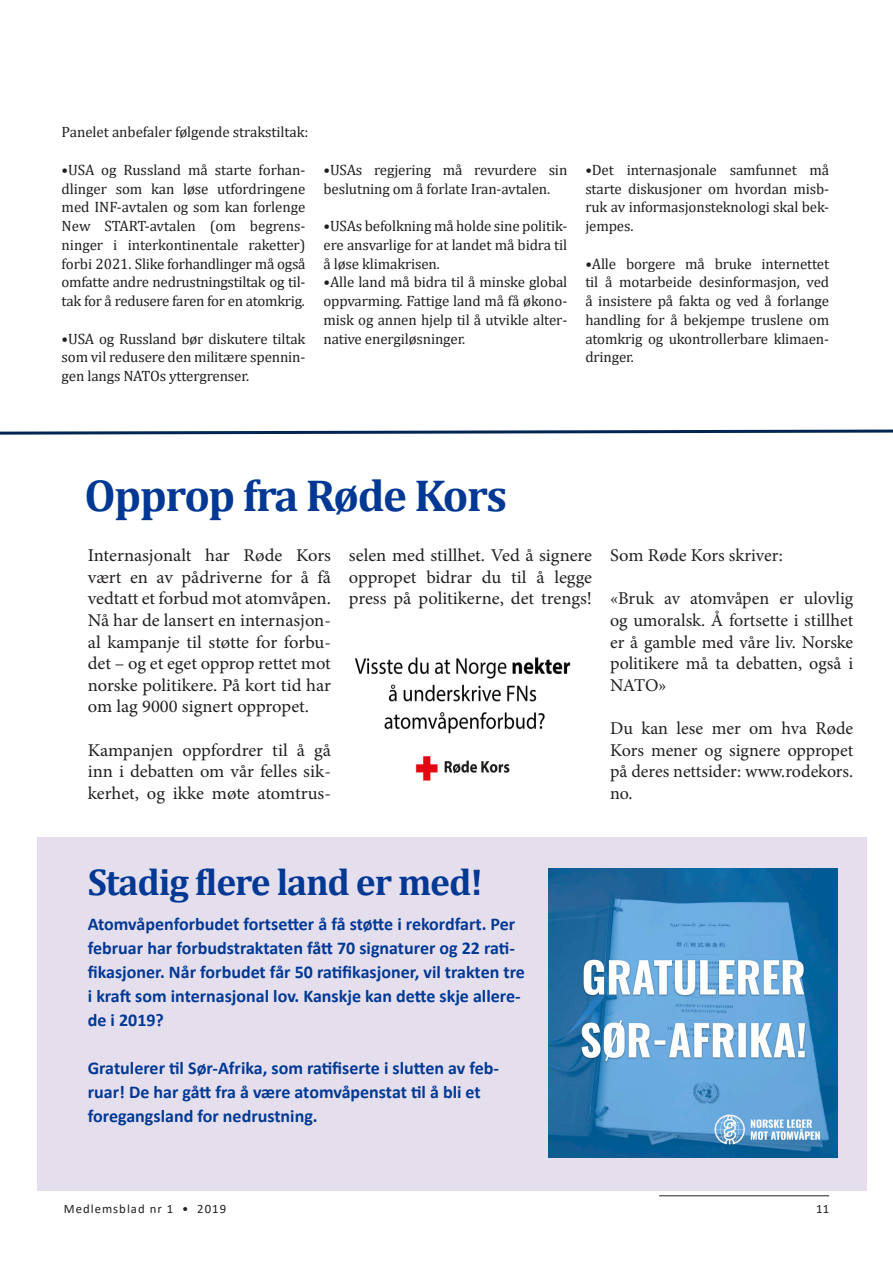
<style>
.page{position:relative;width:893px;height:1263px;background:#fff}
.page>*{position:absolute;margin:0;border:0;box-sizing:border-box;transform-origin:0 0}
.t1{font:700 45px "Cambria";letter-spacing:-.03em;color:#003894}
.t2{font:700 37.5px "Cambria";letter-spacing:-.03em;color:#003894}
.t3{font:18px/21.6px "Minion Pro";color:#231f20;text-align:justify}
.t4{font:700 18px/24px "Calibri";color:#003894}
.t5{font:15px/18.8px "Cambria";letter-spacing:-.01em;color:#231f20;text-align:justify}
.t6{font:12.75px "Calibri";letter-spacing:.08em;color:#231f20}
</style>
<div class="page">
<hr style="left:659px;top:1195px;width:170px;height:1px;background:#231f20">
<svg style="left:0;top:429px;width:893px;height:6px"></svg>
<div style="left:38px;top:838px;width:829px;height:353px;background:#e5dfed"></div>
<img style="left:354px;top:657px;width:217px;height:124px">
<img style="left:549px;top:868px;width:289px;height:289px">
<p class="t5" style="left:62px;top:123px;width:248px">Panelet anbefaler følgende strakstiltak:</p>
<p class="t5" style="left:62px;top:160px;width:245px">•USA og Russland må starte forhan&shy;dlinger som kan løse utfordringene med INF-avtalen og som kan forlenge New START-avtalen (om begrens&shy;ninger i interkontinentale raketter) forbi 2021. Slike forhandlinger må også omfatte andre nedrustningstiltak og til&shy;tak for å redusere faren for en atomkrig.</p>
<p class="t5" style="left:62px;top:329px;width:245px">•USA og Russland bør diskutere tiltak som vil redusere den militære spennin&shy;gen langs NATOs yttergrenser.</p>
<p class="t5" style="left:323px;top:160px;width:245px">•USAs regjering må revurdere sin beslutning om å forlate Iran-avtalen.</p>
<p class="t5" style="left:323px;top:217px;width:245px">•USAs befolkning må holde sine politik&shy;ere ansvarlige for at landet må bidra til å løse klimakrisen.</p>
<p class="t5" style="left:323px;top:273px;width:245px">•Alle land må bidra til å minske global oppvarming. Fattige land må få økono&shy;misk og annen hjelp til å utvikle alter&shy;native energiløsninger.</p>
<p class="t5" style="left:585px;top:160px;width:245px">•Det internasjonale samfunnet må starte diskusjoner om hvordan misb&shy;ruk av informasjonsteknologi skal bek&shy;jempes.</p>
<p class="t5" style="left:585px;top:254px;width:245px">•Alle borgere må bruke internettet til å motarbeide desinformasjon, ved å insistere på fakta og ved å forlange handling for å bekjempe truslene om atomkrig og ukontrollerbare klimaen&shy;dringer.</p>
<p class="t1" style="left:85px;top:464px;width:424px">Opprop fra Røde Kors</p>
<p class="t3" style="left:88px;top:545px;width:245px">Internasjonalt har Røde Kors vært en av pådriverne for å få vedtatt et forbud mot atomvåpen.<br>Nå har de lansert en internasjon&shy;al kampanje til støtte for forbu&shy;det – og et eget opprop rettet mot norske politikere. På kort tid har om lag 9000 signert oppropet.</p>
<p class="t3" style="left:88px;top:739px;width:245px">Kampanjen oppfordrer til å gå inn i debatten om vår felles sik&shy;kerhet, og ikke møte atomtrus-</p>
<p class="t3" style="left:349px;top:545px;width:245px">selen med stillhet. Ved å signere oppropet bidrar du til å legge press på politikerne, det trengs!</p>
<p class="t3" style="left:610px;top:545px;width:174px">Som Røde Kors skriver:</p>
<p class="t3" style="left:610px;top:588px;width:245px">«Bruk av atomvåpen er ulovlig og umoralsk. Å fortsette i stillhet er å gamble med våre liv. Norske politikere må ta debatten, også i NATO»</p>
<p class="t3" style="left:610px;top:717px;width:245px">Du kan lese mer om hva Røde Kors mener og signere oppropet på deres nettsider: www.rodekors. no.</p>
<p class="t2" style="left:88px;top:856px;width:397px">Stadig flere land er med!</p>
<p class="t4" style="left:88px;top:912px;width:439px">Atomvåpenforbudet fortsetter å få støtte i rekordfart. Per februar har forbudstraktaten fått 70 signaturer og 22 rati&shy;fikasjoner. Når forbudet får 50 ratifikasjoner, vil trakten tre i kraft som internasjonal lov. Kanskje kan dette skje allere&shy;de i 2019?</p>
<p class="t4" style="left:88px;top:1056px;width:413px">Gratulerer til Sør-Afrika, som ratifiserte i slutten av feb&shy;ruar! De har gått fra å være atomvåpenstat til å bli et foregangsland for nedrustning.</p>
<p class="t6" style="left:64px;top:1200px;width:164px">Medlemsblad nr 1 • 2019</p>
<p class="t6" style="left:816px;top:1200px;width:14px">11</p>
</div>
